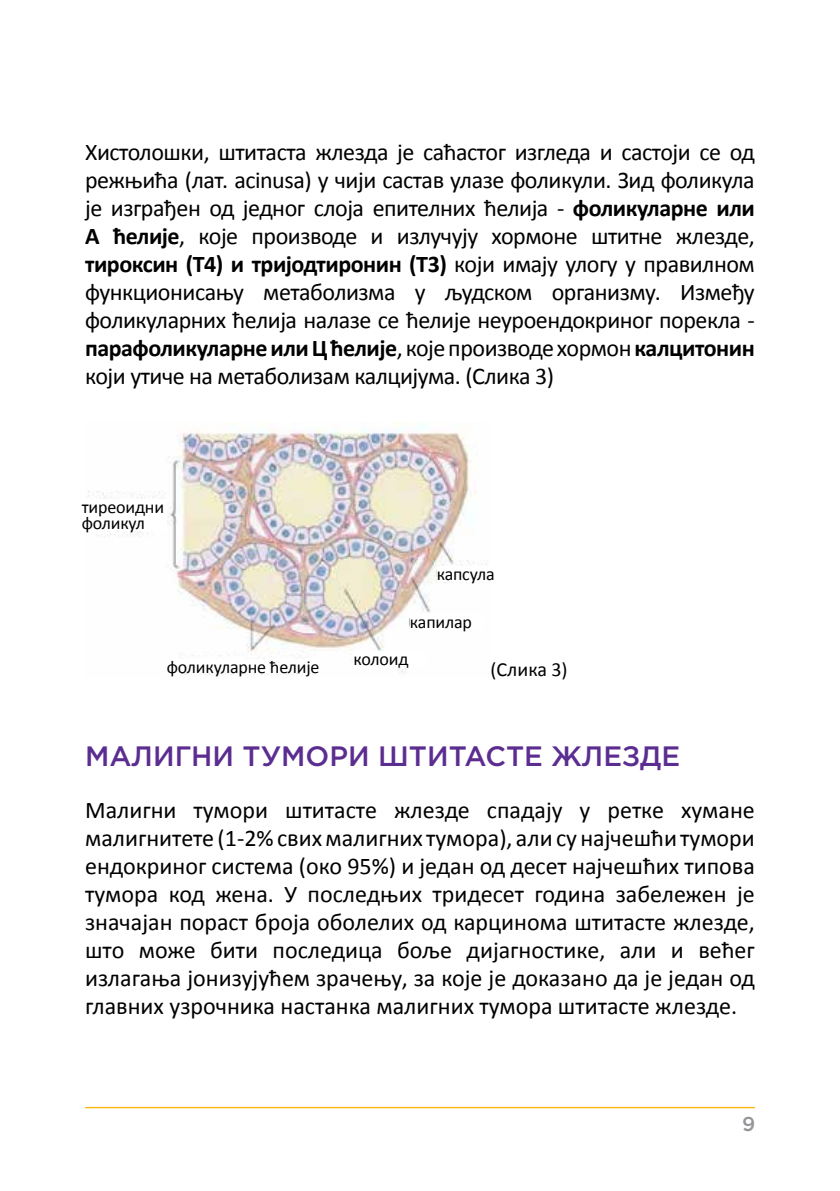
<style>
.page{position:relative;width:840px;height:1191px;background:#fff}
.page>*{position:absolute;margin:0;border:0;box-sizing:border-box;transform-origin:0 0}
.t1{font:500 28px "Gotham Pro";color:#5c2d91}
.t2{font:24px/28px "Calibri";letter-spacing:-.02em;color:#000;text-align:justify}
.t3{font:20px "Calibri";color:#000}
.t4{font:500 20px "Gotham Pro";color:#939598}
.t5{font:18px/16px "Calibri";letter-spacing:-.01em;color:#000}
.s1{font-weight:700}
</style>
<div class="page">
<img style="left:88px;top:422px;width:400px;height:253px">
<div style="left:82px;top:499px;width:85px;height:31px;background:#fff"></div>
<div style="left:167px;top:659px;width:152px;height:13px;background:#fff"></div>
<div style="left:353px;top:651px;width:74px;height:15px;background:#fff"></div>
<div style="left:410px;top:614px;width:73px;height:15px;background:#fff"></div>
<div style="left:436px;top:567px;width:74px;height:15px;background:#fff"></div>
<hr style="left:85px;top:1106px;width:669px;height:2px;background:#fdb913">
<p class="t2" style="left:85px;top:138px;width:671px">Хистолошки, штитаста жлезда је саћастог изгледа и састоји се од режњића (лат. acinusa) у чији састав улазе фоликули. Зид фоликула је изграђен од једног слоја епителних ћелија - <span class="s1">фоликуларне или А ћелије</span>, које производе и излучују хормоне штитне жлезде, <span class="s1">тироксин (Т4) и тријодтиронин (Т3)</span> који имају улогу у правилном функционисању метаболизма у људском организму. Између фоликуларних ћелија налазе се ћелије неуроендокриног порекла - <span class="s1">парафоликуларне или Ц ћелије</span>, које производе хормон <span class="s1">калцитонин </span>који утиче на метаболизам калцијума. (Слика 3)</p>
<p class="t5" style="left:82px;top:498px;width:84px">тиреоидни фоликул</p>
<p class="t5" style="left:436px;top:566px;width:59px">капсула</p>
<p class="t5" style="left:410px;top:614px;width:63px">капилар</p>
<p class="t5" style="left:167px;top:658px;width:154px">фоликуларне ћелије</p>
<p class="t5" style="left:353px;top:651px;width:56px">колоид</p>
<p class="t3" style="left:490px;top:657px;width:79px">(Слика 3)</p>
<p class="t1" style="left:85px;top:740px;width:596px">МАЛИГНИ ТУМОРИ ШТИТАСТЕ ЖЛЕЗДЕ</p>
<p class="t2" style="left:85px;top:796px;width:671px">Малигни тумори штитасте жлезде спадају у ретке хумане малигнитете (1-2% свих малигних тумора), али су најчешћи тумори ендокриног система (око 95%) и један од десет најчешћих типова тумора код жена. У последњих тридесет година забележен је значајан пораст броја оболелих од карцинома штитасте жлезде, што може бити последица боље дијагностике, али и већег излагања јонизујућем зрачењу, за које је доказано да је један од главних узрочника настанка малигних тумора штитасте жлезде.</p>
<p class="t4" style="left:741px;top:1112px;width:15px">9</p>
</div>
